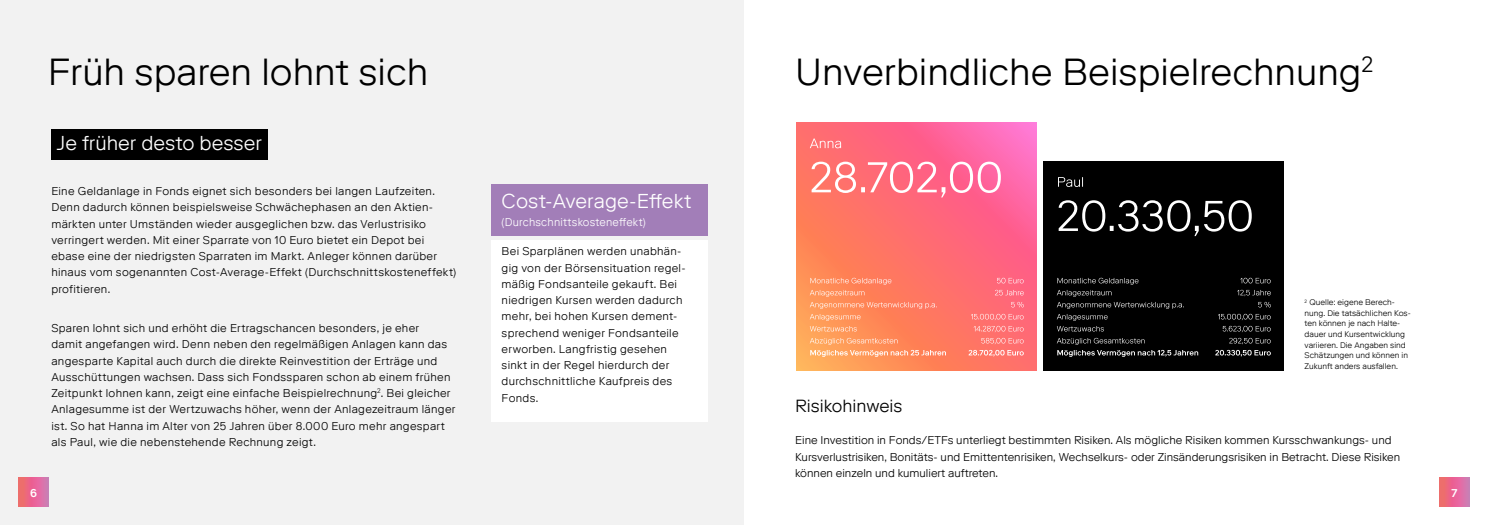
<style>
.page{position:relative;width:1489px;height:525px;background:#fff}
.page>*{position:absolute;margin:0;border:0;box-sizing:border-box;transform-origin:0 0}
.t1{font:300 37.5px "Riforma LLTT";color:#000}
.t2{font:300 20px "Riforma LLTT";color:#fff}
.t3{font:300 17.5px "Riforma LLTT";color:#000}
.t4{font:300 11.25px/16.2px "Riforma LLTT";letter-spacing:.025em;color:#000}
.t5{font:300 11.25px/16.2px "Riforma LLTT";color:#000}
.t6{font:300 11.25px "Riforma LLTT";letter-spacing:.02em;color:#fff}
.t7{font:500 11.25px "Riforma LLTT";color:#fff}
.t8{font:300 8.12px/10.6px "Riforma LLTT";color:#000}
</style>
<div class="page">
<div style="left:0;top:0;width:743px;height:524px;background:#f2f2f2"></div>
<div style="left:1043px;top:161px;width:240px;height:209px;background:#000"></div>
<svg style="left:1058px;top:177px;width:22px;height:10px"></svg>
<svg style="left:1058px;top:200px;width:193px;height:36px"></svg>
<svg style="left:1056px;top:277px;width:142px;height:80px"></svg>
<svg style="left:1215px;top:277px;width:55px;height:79px"></svg>
<svg style="left:796px;top:122px;width:240px;height:248px;background:#ff7078"></svg>
<svg style="left:809px;top:277px;width:136px;height:80px;background:#ff9066"></svg>
<svg style="left:968px;top:277px;width:55px;height:79px;background:#ff797d"></svg>
<svg style="left:811px;top:161px;width:189px;height:36px"></svg>
<svg style="left:809px;top:138px;width:32px;height:10px"></svg>
<svg style="left:19px;top:477px;width:29px;height:29px"></svg>
<svg style="left:1439px;top:477px;width:29px;height:29px"></svg>
<div style="left:51px;top:129px;width:217px;height:30px;background:#000"></div>
<div style="left:491px;top:184px;width:216px;height:52px;background:#a27eb8"></div>
<div style="left:491px;top:239px;width:216px;height:182px;background:#fff"></div>
<h1 class="t1" style="left:48px;top:48px;width:382px">Früh sparen lohnt sich</h1>
<h1 class="t1" style="left:795px;top:48px;width:579px">Unverbindliche Beispielrechnung<sup>2</sup></h1>
<h2 class="t2" style="left:56px;top:131px;width:207px">Je früher desto besser</h2>
<p class="t4" style="left:51px;top:183px;width:406px">Eine Geldanlage in Fonds eignet sich besonders bei langen Laufzeiten.<br>Denn dadurch können beispielsweise Schwächephasen an den Aktien&shy;märkten unter Umständen wieder ausgeglichen bzw. das Verlustrisiko verringert werden. Mit einer Sparrate von 10 Euro bietet ein Depot bei ebase eine der niedrigsten Sparraten im Markt. Anleger können darüber hinaus vom sogenannten Cost-Average-Effekt (Durchschnittskosteneffekt) profitieren.</p>
<p class="t4" style="left:51px;top:319px;width:405px">Sparen lohnt sich und erhöht die Ertragschancen besonders, je eher<br>damit angefangen wird. Denn neben den regelmäßigen Anlagen kann das angesparte Kapital auch durch die direkte Reinvestition der Erträge und Ausschüttungen wachsen. Dass sich Fondssparen schon ab einem frühen Zeitpunkt lohnen kann, zeigt eine einfache Beispielrechnung<sup>2</sup>. Bei gleicher Anlagesumme ist der Wertzuwachs höher, wenn der Anlagezeitraum länger ist. So hat Hanna im Alter von 25 Jahren über 8.000 Euro mehr angespart als Paul, wie die nebenstehende Rechnung zeigt.</p>
<h2 class="t2" style="left:501px;top:189px;width:191px">Cost-Average-Effekt</h2>
<p class="t6" style="left:501px;top:215px;width:146px">(Durchschnittskosteneffekt)</p>
<p class="t4" style="left:501px;top:243px;width:185px">Bei Sparplänen werden unabhän&shy;gig von der Börsensituation regel&shy;mäßig Fondsanteile gekauft. Bei niedrigen Kursen werden dadurch mehr, bei hohen Kursen dement&shy;sprechend weniger Fondsanteile erworben. Langfristig gesehen sinkt in der Regel hierdurch der durchschnittliche Kaufpreis des<br>Fonds.</p>
<p class="t8" style="left:1304px;top:297px;width:108px"><sup>2</sup> Quelle: eigene Berech&shy;nung. Die tatsächlichen Kos&shy;ten können je nach Halte&shy;dauer und Kursentwicklung variieren. Die Angaben sind<br>Schätzungen und können in<br>Zukunft anders ausfallen.</p>
<h3 class="t3" style="left:795px;top:394px;width:109px">Risikohinweis</h3>
<p class="t5" style="left:795px;top:432px;width:606px">Eine Investition in Fonds/ETFs unterliegt bestimmten Risiken. Als mögliche Risiken kommen Kursschwankungs- und<br>Kursverlustrisiken, Bonitäts- und Emittentenrisiken, Wechselkurs- oder Zinsänderungsrisiken in Betracht. Diese Risiken können einzeln und kumuliert auftreten.</p>
<p class="t7" style="left:30px;top:485px;width:8px">6</p>
<p class="t7" style="left:1451px;top:485px;width:7px">7</p>
</div>
